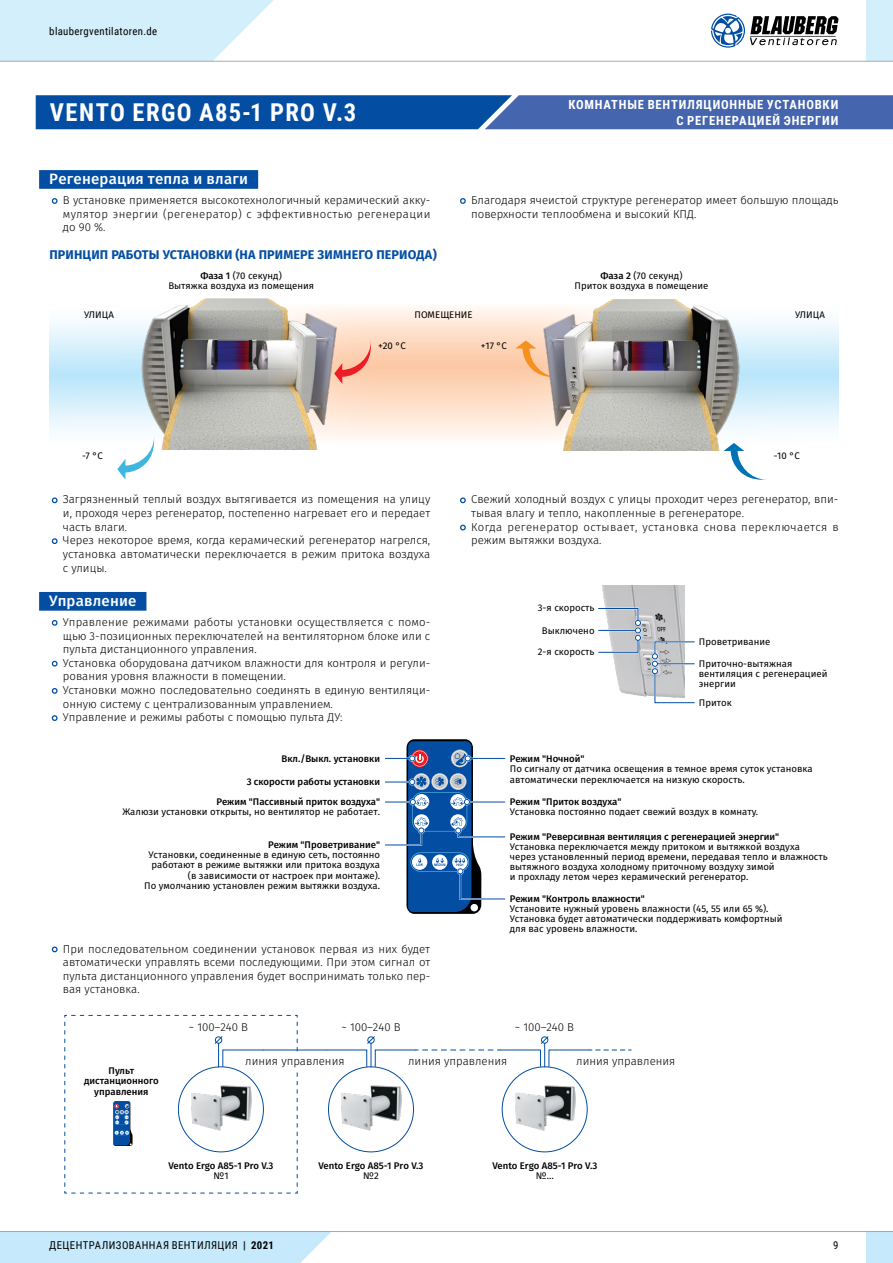
<style>
.page{position:relative;width:893px;height:1263px;background:#fff}
.page>*{position:absolute;margin:0;border:0;box-sizing:border-box;transform-origin:0 0}
.t1{font:700 24.6px "Roboto Condensed";letter-spacing:.055em;color:#fff}
.t2{font:500 15px "Fira Sans";letter-spacing:.01em;color:#fff}
.t3{font:700 12.6px "Roboto Condensed";letter-spacing:.065em;color:#fff}
.t4{font:700 12.6px "Fira Sans";letter-spacing:.01em;color:#034ea2}
.t5{font:300 11.4px/13.6px "Fira Sans";color:#000}
.t6{font:10.8px "Roboto Condensed";letter-spacing:.035em;color:#000}
.t7{font:9.6px/10.2px "Fira Sans";color:#000}
.t8{font:500 9.6px/10.2px "Fira Sans";color:#000;text-align:center}
.s1{font-weight:500}
.s2{font-weight:700}
</style>
<div class="page">
<div style="left:866px;top:1231px;width:27px;height:32px;background:#c6eafb"></div>
<div style="left:0;top:1232px;width:331px;height:31px;background:#c6eafb"></div>
<hr style="left:0;top:1231px;width:893px;height:1px;background:#a7a9ac">
<div style="left:866px;top:0;width:27px;height:61px;background:#d3effc"></div>
<svg style="left:711px;top:14px;width:127px;height:34px"></svg>
<svg style="left:0;top:0;width:295px;height:61px"></svg>
<hr style="left:0;top:61px;width:893px;height:1px;background:#a7a9ac">
<svg style="left:36px;top:95px;width:857px;height:34px;background:#255ba9"></svg>
<svg style="left:49px;top:322px;width:72px;height:109px;background:#d6effc"></svg>
<svg style="left:760px;top:321px;width:78px;height:109px;background:#d6effc"></svg>
<svg style="left:345px;top:307px;width:190px;height:132px;background:#fde0cb"></svg>
<div style="left:39px;top:170px;width:219px;height:19px;background:#034ea2"></div>
<svg style="left:51px;top:198px;width:7px;height:6px"></svg>
<svg style="left:460px;top:198px;width:6px;height:6px"></svg>
<div style="left:39px;top:592px;width:107px;height:19px;background:#034ea2"></div>
<svg style="left:51px;top:620px;width:7px;height:6px"></svg>
<svg style="left:51px;top:660px;width:7px;height:7px"></svg>
<svg style="left:51px;top:688px;width:7px;height:6px"></svg>
<svg style="left:51px;top:715px;width:7px;height:6px"></svg>
<svg style="left:51px;top:497px;width:7px;height:7px"></svg>
<svg style="left:51px;top:538px;width:7px;height:6px"></svg>
<svg style="left:460px;top:497px;width:6px;height:7px"></svg>
<svg style="left:460px;top:524px;width:6px;height:7px"></svg>
<svg style="left:117px;top:449px;width:37px;height:31px"></svg>
<svg style="left:515px;top:340px;width:20px;height:37px"></svg>
<svg style="left:345px;top:340px;width:26px;height:44px"></svg>
<svg style="left:723px;top:450px;width:44px;height:30px"></svg>
<img style="left:535px;top:299px;width:225px;height:151px">
<img style="left:121px;top:298px;width:224px;height:151px">
<img style="left:603px;top:586px;width:81px;height:111px">
<div style="left:651px;top:660px;width:7px;height:7px;border:2px solid #fff;border-radius:50%"></div>
<div style="left:651px;top:653px;width:7px;height:7px;border:2px solid #fff;border-radius:50%"></div>
<div style="left:651px;top:668px;width:7px;height:7px;border:2px solid #fff;border-radius:50%"></div>
<svg style="left:652px;top:640px;width:43px;height:64px"></svg>
<svg style="left:598px;top:607px;width:43px;height:47px"></svg>
<svg style="left:51px;top:946px;width:7px;height:7px"></svg>
<hr style="left:263px;top:1050px;width:63px;height:1px;background:#034ea2">
<svg style="left:326px;top:1036px;width:305px;height:31px"></svg>
<img style="left:341px;top:1085px;width:60px;height:46px">
<img style="left:515px;top:1085px;width:60px;height:46px">
<svg style="left:64px;top:1015px;width:234px;height:179px"></svg>
<div style="left:188px;top:1020px;width:61px;height:14px;background:#fff"></div>
<div style="left:244px;top:1054px;width:102px;height:14px;background:#fff"></div>
<div style="left:407px;top:1054px;width:102px;height:14px;background:#fff"></div>
<div style="left:575px;top:1054px;width:102px;height:14px;background:#fff"></div>
<svg style="left:385px;top:739px;width:121px;height:175px"></svg>
<p class="t6" style="left:49px;top:23px;width:109px">blaubergventilatoren.de</p>
<p class="t3" style="left:568px;top:96px;width:271px">КОМНАТНЫЕ ВЕНТИЛЯЦИОННЫЕ УСТАНОВКИ</p>
<h1 class="t1" style="left:50px;top:95px;width:308px">VENTO ERGO A85-1 PRO V.3</h1>
<p class="t3" style="left:676px;top:111px;width:163px">С РЕГЕНЕРАЦИЕЙ ЭНЕРГИИ</p>
<h2 class="t2" style="left:49px;top:168px;width:200px">Регенерация тепла и влаги</h2>
<p class="t5" style="left:63px;top:194px;width:369px;text-align:justify">В установке применяется высокотехнологичный керамический акку&shy;мулятор энергии (регенератор) с эффективностью регенерации до 90 %.</p>
<p class="t5" style="left:471px;top:194px;width:369px">Благодаря ячеистой структуре регенератор имеет большую площадь поверхности теплообмена и высокий КПД.</p>
<p class="t4" style="left:49px;top:245px;width:389px">ПРИНЦИП РАБОТЫ УСТАНОВКИ (НА ПРИМЕРЕ ЗИМНЕГО ПЕРИОДА)</p>
<p class="t7" style="left:168px;top:271px;width:147px;text-align:center"><span class="s1">Фаза 1</span> (70 секунд)<br>Вытяжка воздуха из помещения</p>
<p class="t7" style="left:575px;top:271px;width:135px;text-align:center"><span class="s1">Фаза 2</span> (70 секунд)<br>Приток воздуха в помещение</p>
<p class="t7" style="left:415px;top:311px;width:60px">ПОМЕЩЕНИЕ</p>
<p class="t7" style="left:84px;top:311px;width:31px">УЛИЦА</p>
<p class="t7" style="left:795px;top:311px;width:31px">УЛИЦА</p>
<p class="t7" style="left:378px;top:341px;width:29px">+20 °C</p>
<p class="t7" style="left:481px;top:341px;width:28px">+17 °C</p>
<p class="t7" style="left:82px;top:451px;width:22px">-7 °C</p>
<p class="t7" style="left:774px;top:451px;width:27px">-10 °C</p>
<p class="t5" style="left:63px;top:493px;width:369px">Загрязненный теплый воздух вытягивается из помещения на улицу и, проходя через регенератор, постепенно нагревает его и передает часть влаги.<br>Через некоторое время, когда керамический регенератор нагрелся, установка автоматически переключается в режим притока воздуха с улицы.</p>
<p class="t5" style="left:471px;top:493px;width:369px">Свежий холодный воздух с улицы проходит через регенератор, впи&shy;тывая влагу и тепло, накопленные в регенераторе.<br>Когда регенератор остывает, установка снова переключается в режим вытяжки воздуха.</p>
<h2 class="t2" style="left:49px;top:590px;width:89px">Управление</h2>
<p class="t5" style="left:63px;top:616px;width:369px">Управление режимами работы установки осуществляется с помо&shy;щью 3-позиционных переключателей на вентиляторном блоке или с пульта дистанционного управления.<br>Установка оборудована датчиком влажности для контроля и регули&shy;рования уровня влажности в помещении.<br>Установки можно последовательно соединять в единую вентиляци&shy;онную систему с централизованным управлением.<br>Управление и режимы работы с помощью пульта ДУ:</p>
<p class="t8" style="left:282px;top:754px;width:100px">Вкл./Выкл. установки</p>
<p class="t8" style="left:217px;top:773px;width:165px;line-height:19.5px;text-align:right">3 скорости работы установки<br>Режим "Пассивный приток воздуха"</p>
<p class="t7" style="left:122px;top:807px;width:259px">Жалюзи установки открыты, но вентилятор не работает.</p>
<p class="t8" style="left:268px;top:840px;width:113px">Режим "Проветривание"</p>
<p class="t7" style="left:144px;top:850px;width:237px;text-align:right">Установки, соединенные в единую сеть, постоянно работают в режиме вытяжки или притока воздуха (в зависимости от настроек при монтаже).<br>По умолчанию установлен режим вытяжки воздуха.</p>
<p class="t5" style="left:63px;top:942px;width:369px;text-align:justify">При последовательном соединении установок первая из них будет автоматически управлять всеми последующими. При этом сигнал от пульта дистанционного управления будет воспринимать только пер&shy;вая установка.</p>
<p class="t7" style="left:538px;top:603px;width:58px">3-я скорость</p>
<p class="t7" style="left:542px;top:626px;width:54px">Выключено</p>
<p class="t7" style="left:538px;top:648px;width:58px">2-я скорость</p>
<p class="t7" style="left:699px;top:637px;width:73px">Проветривание</p>
<p class="t7" style="left:699px;top:659px;width:130px">Приточно-вытяжная вентиляция с регенерацией энергии</p>
<p class="t7" style="left:699px;top:698px;width:34px">Приток</p>
<p class="t8" style="left:510px;top:754px;width:76px">Режим "Ночной"</p>
<p class="t7" style="left:510px;top:765px;width:304px">По сигналу от датчика освещения в темное время суток установка автоматически переключается на низкую скорость.</p>
<p class="t8" style="left:510px;top:797px;width:113px">Режим "Приток воздуха"</p>
<p class="t7" style="left:510px;top:807px;width:250px">Установка постоянно подает свежий воздух в комнату.</p>
<p class="t8" style="left:510px;top:832px;width:271px">Режим "Реверсивная вентиляция с регенерацией энергии"</p>
<p class="t7" style="left:510px;top:842px;width:319px">Установка переключается между притоком и вытяжкой воздуха через установленный период времени, передавая тепло и влажность вытяжного воздуха холодному приточному воздуху зимой<br>и прохладу летом через керамический регенератор.</p>
<p class="t8" style="left:510px;top:894px;width:137px">Режим "Контроль влажности"</p>
<p class="t7" style="left:510px;top:904px;width:274px">Установите нужный уровень влажности (45, 55 или 65 %).<br>Установка будет автоматически поддерживать комфортный для вас уровень влажности.</p>
<p class="t8" style="left:84px;top:1066px;width:76px">Пульт дистанционного управления</p>
<p class="t5" style="left:189px;top:1021px;width:61px">~ 100–240 В</p>
<p class="t5" style="left:341px;top:1021px;width:61px">~ 100–240 В</p>
<p class="t5" style="left:515px;top:1021px;width:61px">~ 100–240 В</p>
<p class="t5" style="left:245px;top:1055px;width:101px">линия управления</p>
<p class="t5" style="left:408px;top:1055px;width:101px">линия управления</p>
<p class="t5" style="left:576px;top:1055px;width:101px">линия управления</p>
<p class="t8" style="left:169px;top:1161px;width:106px">Vento Ergo A85-1 Pro V.3</p>
<p class="t7" style="left:213px;top:1171px;width:17px">№1</p>
<p class="t8" style="left:318px;top:1161px;width:106px">Vento Ergo A85-1 Pro V.3</p>
<p class="t7" style="left:363px;top:1171px;width:17px">№2</p>
<p class="t8" style="left:492px;top:1161px;width:106px">Vento Ergo A85-1 Pro V.3</p>
<p class="t7" style="left:536px;top:1171px;width:20px">№…</p>
<p class="t6" style="left:49px;top:1238px;width:226px">ДЕЦЕНТРАЛИЗОВАННАЯ ВЕНТИЛЯЦИЯ <span class="s2">| 2021</span></p>
<p class="t6" style="left:833px;top:1238px;width:7px">9</p>
</div>
